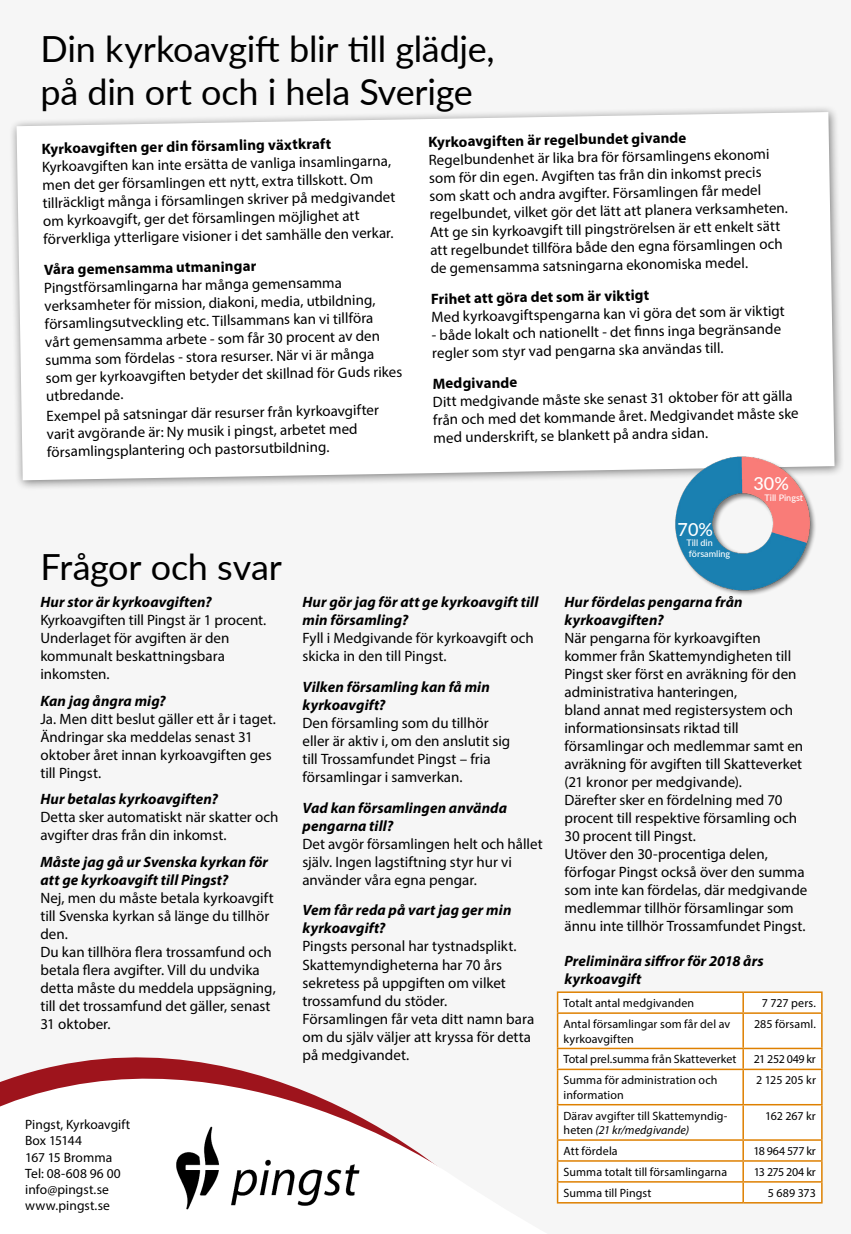
<style>
.page{position:relative;width:851px;height:1234px;background:#fff}
.page>*{position:absolute;margin:0;border:0;box-sizing:border-box;transform-origin:0 0}
.t1{font:36px/43.2px "Lato";letter-spacing:-.01em;color:#000}
.t2{font:500 18px "Lato";color:#fff}
.t3{font:15px/18px "Myriad Pro";color:#000}
.t4{font:italic 700 15px/18px "Myriad Pro";letter-spacing:.005em;color:#000}
.t5{font:700 15px "Myriad Pro";color:#000}
.t6{font:13.5px/16.2px "Myriad Pro";letter-spacing:.005em;color:#000}
.t7{font:12px/14.4px "Myriad Pro";letter-spacing:.005em;color:#000}
.t8{font:12px "Myriad Pro";letter-spacing:-.03em;color:#000}
.t9{font:12px "Myriad Pro";letter-spacing:-.02em;color:#000}
.t10{font:12px "Myriad Pro";letter-spacing:-.035em;color:#000}
.t11{font:500 9px/10.5px "Lato";color:#fff}
.s1{font-style:italic}
</style>
<div class="page">
<div style="left:0;top:0;width:850px;height:1233px;background:#f6f6f6"></div>
<div style="left:9px;top:105px;width:835px;height:385px;background:#000;opacity:.5"></div>
<div style="left:17px;top:112px;width:817px;height:368px;background:#fff"></div>
<svg style="left:0;top:1057px;width:591px;height:153px"></svg>
<img style="left:176px;top:1126px;width:184px;height:82px">
<div style="left:558px;top:992px;width:263px;height:209px;background:#fff"></div>
<hr style="left:556px;top:991px;width:187px;height:1px;background:#de8000">
<hr style="left:556px;top:992px;width:2px;height:20px;background:#de8000">
<hr style="left:743px;top:991px;width:79px;height:1px;background:#de8000">
<svg style="left:742px;top:992px;width:1px;height:20px"></svg>
<svg style="left:821px;top:992px;width:1px;height:20px"></svg>
<hr style="left:556px;top:1012px;width:187px;height:1px;background:#de8000">
<hr style="left:556px;top:1013px;width:2px;height:34px;background:#de8000">
<hr style="left:743px;top:1012px;width:79px;height:1px;background:#de8000">
<hr style="left:742px;top:1013px;width:1px;height:34px;background:#de8000">
<hr style="left:821px;top:1013px;width:1px;height:34px;background:#de8000">
<hr style="left:556px;top:1047px;width:187px;height:1px;background:#de8000">
<hr style="left:556px;top:1048px;width:2px;height:20px;background:#de8000">
<hr style="left:743px;top:1047px;width:79px;height:1px;background:#de8000">
<svg style="left:742px;top:1048px;width:1px;height:20px"></svg>
<svg style="left:821px;top:1048px;width:1px;height:20px"></svg>
<hr style="left:556px;top:1068px;width:187px;height:1px;background:#de8000">
<hr style="left:556px;top:1069px;width:2px;height:34px;background:#de8000">
<hr style="left:743px;top:1068px;width:79px;height:1px;background:#de8000">
<hr style="left:742px;top:1069px;width:1px;height:34px;background:#de8000">
<hr style="left:821px;top:1069px;width:1px;height:34px;background:#de8000">
<hr style="left:556px;top:1103px;width:187px;height:2px;background:#de8000">
<hr style="left:556px;top:1105px;width:2px;height:33px;background:#de8000">
<hr style="left:743px;top:1103px;width:79px;height:2px;background:#de8000">
<hr style="left:742px;top:1105px;width:1px;height:33px;background:#de8000">
<hr style="left:821px;top:1105px;width:1px;height:33px;background:#de8000">
<hr style="left:556px;top:1138px;width:187px;height:2px;background:#de8000">
<hr style="left:743px;top:1138px;width:79px;height:2px;background:#de8000">
<hr style="left:556px;top:1159px;width:187px;height:2px;background:#de8000">
<hr style="left:743px;top:1159px;width:79px;height:2px;background:#de8000">
<hr style="left:556px;top:1180px;width:187px;height:2px;background:#de8000">
<svg style="left:556px;top:1140px;width:2px;height:61px"></svg>
<hr style="left:743px;top:1180px;width:79px;height:2px;background:#de8000">
<svg style="left:742px;top:1140px;width:1px;height:61px"></svg>
<svg style="left:821px;top:1140px;width:1px;height:61px"></svg>
<hr style="left:556px;top:1201px;width:187px;height:2px;background:#de8000">
<hr style="left:743px;top:1201px;width:79px;height:2px;background:#de8000">
<div style="left:674px;top:455px;width:143px;height:141px;background:#000;opacity:.5"></div>
<img style="left:672px;top:453px;width:144px;height:140px">
<h1 class="t1" style="left:40px;top:25px;width:455px">Din kyrkoavgift blir till glädje, på din ort och i hela Sverige</h1>
<p class="t5" style="left:42px;top:139px;width:291px;rotate:-1deg">Kyrkoavgiften ger din församling växtkraft</p>
<p class="t3" style="left:42px;top:157px;width:354px;rotate:-1deg">Kyrkoavgiften kan inte ersätta de vanliga insamlingarna, men det ger församlingen ett nytt, extra tillskott. Om tillräckligt många i församlingen skriver på medgivandet om kyrkoavgift, ger det församlingen möjlighet att förverkliga ytterligare visioner i det samhälle den verkar.</p>
<p class="t5" style="left:44px;top:260px;width:214px;rotate:-1deg">Våra gemensamma utmaningar</p>
<p class="t3" style="left:44px;top:278px;width:358px;rotate:-1deg">Pingstförsamlingarna har många gemensamma verksamheter för mission, diakoni, media, utbildning, församlingsutveckling etc. Tillsammans kan vi tillföra vårt gemensamma arbete - som får 30 procent av den summa som fördelas - stora resurser. När vi är många som ger kyrkoavgiften betyder det skillnad för Guds rikes utbredande.</p>
<p class="t3" style="left:46px;top:406px;width:334px;rotate:-1deg">Exempel på satsningar där resurser från kyrkoavgifter varit avgörande är: Ny musik i pingst, arbetet med församlingsplantering och pastorsutbildning.</p>
<p class="t5" style="left:428px;top:132px;width:259px;rotate:-1deg">Kyrkoavgiften är regelbundet givande</p>
<p class="t3" style="left:428px;top:151px;width:360px;rotate:-1deg">Regelbundenhet är lika bra för församlingens ekonomi som för din egen. Avgiften tas från din inkomst precis som skatt och andra avgifter. Församlingen får medel regelbundet, vilket gör det lätt att planera verksamheten.<br>Att ge sin kyrkoavgift till pingströrelsen är ett enkelt sätt att regelbundet tillföra både den egna församlingen och de gemensamma satsningarna ekonomiska medel.</p>
<p class="t5" style="left:431px;top:289px;width:220px;rotate:-1deg">Frihet att göra det som är viktigt</p>
<p class="t3" style="left:431px;top:307px;width:355px;rotate:-1deg">Med kyrkoavgiftspengarna kan vi göra det som är viktigt</p>
<p class="t3" style="left:431px;top:325px;width:351px;rotate:-1deg">- både lokalt och nationellt - det fi nns inga begränsande regler som styr vad pengarna ska användas till.</p>
<p class="t5" style="left:432px;top:374px;width:86px;rotate:-1deg">Medgivande</p>
<p class="t3" style="left:432px;top:392px;width:367px;rotate:-1deg">Ditt medgivande måste ske senast 31 oktober för att gälla från och med det kommande året. Medgivandet måste ske med underskrift, se blankett på andra sidan.</p>
<h1 class="t1" style="left:40px;top:543px;width:243px">Frågor och svar</h1>
<p class="t4" style="left:40px;top:592px;width:173px">Hur stor är kyrkoavgiften?</p>
<p class="t3" style="left:40px;top:610px;width:227px">Kyrkoavgiften till Pingst är 1 procent.<br>Underlaget för avgiften är den kommunalt beskattningsbara inkomsten.</p>
<p class="t4" style="left:40px;top:691px;width:127px">Kan jag ångra mig?</p>
<p class="t3" style="left:40px;top:709px;width:237px">Ja. Men ditt beslut gäller ett år i taget.<br>Ändringar ska meddelas senast 31 oktober året innan kyrkoavgiften ges till Pingst.</p>
<p class="t4" style="left:40px;top:789px;width:179px">Hur betalas kyrkoavgiften?</p>
<p class="t3" style="left:40px;top:807px;width:239px">Detta sker automatiskt när skatter och avgifter dras från din inkomst.</p>
<p class="t4" style="left:40px;top:852px;width:229px">Måste jag gå ur Svenska kyrkan för att ge kyrkoavgift till Pingst?</p>
<p class="t3" style="left:40px;top:888px;width:237px">Nej, men du måste betala kyrkoavgift till Svenska kyrkan så länge du tillhör den.<br>Du kan tillhöra flera trossamfund och betala flera avgifter. Vill du undvika detta måste du meddela uppsägning, till det trossamfund det gäller, senast<br>31 oktober.</p>
<p class="t4" style="left:302px;top:592px;width:237px">Hur gör jag för att ge kyrkoavgift till min församling?</p>
<p class="t3" style="left:302px;top:628px;width:233px">Fyll i Medgivande för kyrkoavgift och skicka in den till Pingst.</p>
<p class="t4" style="left:302px;top:677px;width:189px">Vilken församling kan få min kyrkoavgift?</p>
<p class="t3" style="left:302px;top:713px;width:209px">Den församling som du tillhör eller är aktiv i, om den anslutit sig till Trossamfundet Pingst – fria församlingar i samverkan.</p>
<p class="t4" style="left:302px;top:797px;width:206px">Vad kan församlingen använda pengarna till?</p>
<p class="t3" style="left:302px;top:834px;width:242px">Det avgör församlingen helt och hållet själv. Ingen lagstiftning styr hur vi använder våra egna pengar.</p>
<p class="t4" style="left:302px;top:900px;width:210px">Vem får reda på vart jag ger min kyrkoavgift?</p>
<p class="t3" style="left:302px;top:937px;width:233px">Pingsts personal har tystnadsplikt.<br>Skattemyndigheterna har 70 års sekretess på uppgiften om vilket trossamfund du stöder.<br>Församlingen får veta ditt namn bara om du själv väljer att kryssa för detta på medgivandet.</p>
<p class="t6" style="left:25px;top:1116px;width:107px">Pingst, Kyrkoavgift<br>Box 15144<br>167 15 Bromma<br>Tel: 08-608 96 00 info@pingst.se www.pingst.se</p>
<p class="t2" style="left:677px;top:516px;width:37px">70%</p>
<p class="t11" style="left:686px;top:537px;width:45px">Till din församling</p>
<p class="t2" style="left:753px;top:470px;width:37px">30%</p>
<p class="t11" style="left:764px;top:491px;width:40px">Till Pingst</p>
<p class="t4" style="left:564px;top:592px;width:180px">Hur fördelas pengarna från kyrkoavgiften?</p>
<p class="t3" style="left:564px;top:628px;width:244px">När pengarna för kyrkoavgiften kommer från Skattemyndigheten till Pingst sker först en avräkning för den administrativa hanteringen,<br>bland annat med registersystem och informationsinsats riktad till församlingar och medlemmar samt en avräkning för avgiften till Skatteverket (21 kronor per medgivande).<br>Därefter sker en fördelning med 70 procent till respektive församling och 30 procent till Pingst.<br>Utöver den 30-procentiga delen, förfogar Pingst också över den summa som inte kan fördelas, där medgivande medlemmar tillhör församlingar som ännu inte tillhör Trossamfundet Pingst.</p>
<p class="t4" style="left:564px;top:951px;width:201px">Preliminära siffror för 2018 års kyrkoavgift</p>
<p class="t7" style="left:563px;top:995px;width:132px">Totalt antal medgivanden</p>
<p class="t7" style="left:761px;top:995px;width:56px">7 727 pers.</p>
<p class="t7" style="left:563px;top:1016px;width:168px">Antal församlingar som får del av kyrkoavgiften</p>
<p class="t7" style="left:754px;top:1016px;width:63px">285 församl.</p>
<p class="t7" style="left:563px;top:1051px;width:174px">Total prel.summa från Skatteverket</p>
<p class="t8" style="left:753px;top:1051px;width:63px">21 252 049 kr</p>
<p class="t7" style="left:563px;top:1072px;width:155px">Summa för administration och information</p>
<p class="t7" style="left:756px;top:1072px;width:61px">2 125 205 kr</p>
<p class="t7" style="left:563px;top:1107px;width:165px">Därav avgifter till Skattemyndig&shy;heten <span class="s1">(21 kr/medgivande)</span></p>
<p class="t7" style="left:764px;top:1107px;width:52px">162 267 kr</p>
<p class="t7" style="left:563px;top:1143px;width:56px">Att fördela</p>
<p class="t9" style="left:753px;top:1143px;width:64px">18 964 577 kr</p>
<p class="t7" style="left:563px;top:1164px;width:165px">Summa totalt till församlingarna</p>
<p class="t10" style="left:753px;top:1164px;width:64px">13 275 204 kr</p>
<p class="t7" style="left:563px;top:1185px;width:89px">Summa till Pingst</p>
<p class="t7" style="left:767px;top:1185px;width:50px">5 689 373</p>
</div>
